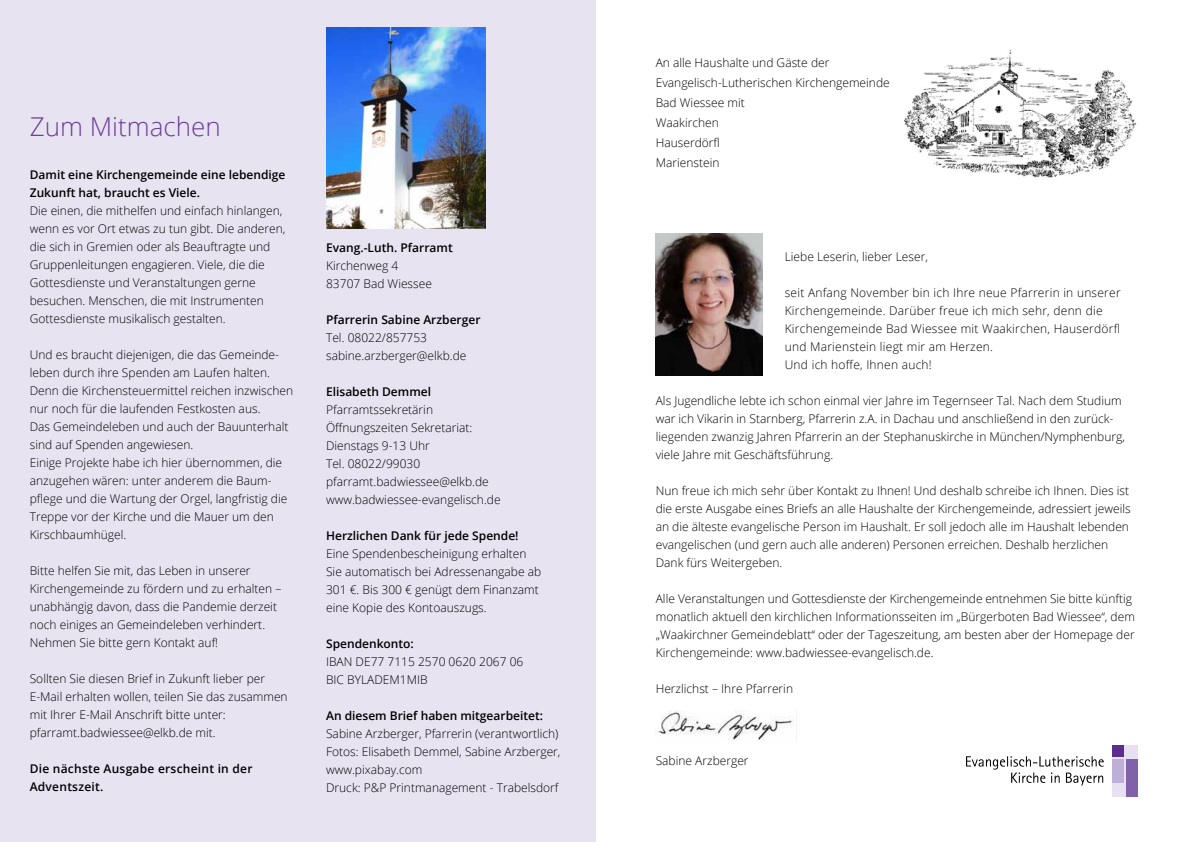
<style>
.page{position:relative;width:1191px;height:842px;background:#fff}
.page>*{position:absolute;margin:0;border:0;box-sizing:border-box;transform-origin:0 0}
.t1{font:300 26px "Open Sans";color:#6c3f98}
.t2{font:300 12px/18px "Open Sans";color:#000}
.t3{font:300 12px/18px "Open Sans";letter-spacing:.02em;color:#000}
.t4{font:600 12px/18px "Open Sans";color:#000}
.t5{font:600 12px/18px "Open Sans";letter-spacing:.02em;color:#000}
</style>
<div class="page">
<div style="left:0;top:0;width:595px;height:842px;background:#e8e3f1"></div>
<img style="left:326px;top:27px;width:159px;height:201px">
<img style="left:904px;top:49px;width:232px;height:129px">
<img style="left:656px;top:234px;width:106px;height:142px">
<img style="left:658px;top:710px;width:136px;height:30px">
<div style="left:1112px;top:745px;width:25px;height:52px;background:#e6e0f0"></div>
<div style="left:1126px;top:759px;width:11px;height:38px;background:#8162aa"></div>
<div style="left:1112px;top:759px;width:12px;height:24px;background:#beafd6"></div>
<div style="left:1112px;top:745px;width:12px;height:12px;background:#5c2d91"></div>
<svg style="left:966px;top:756px;width:137px;height:30px"></svg>
<h1 class="t1" style="left:30px;top:109px;width:193px">Zum Mitmachen</h1>
<p class="t4" style="left:30px;top:166px;width:257px">Damit eine Kirchengemeinde eine lebendige<br>Zukunft hat, braucht es Viele.</p>
<p class="t2" style="left:30px;top:202px;width:257px">Die einen, die mithelfen und einfach hinlangen, wenn es vor Ort etwas zu tun gibt. Die anderen, die sich in Gremien oder als Beauftragte und Gruppenleitungen engagieren. Viele, die die Gottesdienste und Veranstaltungen gerne besuchen. Menschen, die mit Instrumenten Gottesdienste musikalisch gestalten.</p>
<p class="t2" style="left:30px;top:346px;width:265px">Und es braucht diejenigen, die das Gemeinde&shy;leben durch ihre Spenden am Laufen halten.<br>Denn die Kirchensteuermittel reichen inzwischen nur noch für die laufenden Festkosten aus.<br>Das Gemeindeleben und auch der Bauunterhalt sind auf Spenden angewiesen.<br>Einige Projekte habe ich hier übernommen, die anzugehen wären: unter anderem die Baum&shy;pflege und die Wartung der Orgel, langfristig die Treppe vor der Kirche und die Mauer um den Kirschbaumhügel.</p>
<p class="t2" style="left:30px;top:562px;width:253px">Bitte helfen Sie mit, das Leben in unserer Kirchengemeinde zu fördern und zu erhalten – unabhängig davon, dass die Pandemie derzeit noch einiges an Gemeindeleben verhindert.<br>Nehmen Sie bitte gern Kontakt auf!</p>
<p class="t2" style="left:30px;top:670px;width:259px">Sollten Sie diesen Brief in Zukunft lieber per E-Mail erhalten wollen, teilen Sie das zusammen mit Ihrer E-Mail Anschrift bitte unter: pfarramt.badwiessee@elkb.de mit.</p>
<p class="t5" style="left:30px;top:760px;width:224px">Die nächste Ausgabe erscheint in der<br>Adventszeit.</p>
<p class="t4" style="left:326px;top:238px;width:128px">Evang.-Luth. Pfarramt</p>
<p class="t2" style="left:326px;top:256px;width:107px">Kirchenweg 4<br>83707 Bad Wiessee</p>
<p class="t4" style="left:326px;top:310px;width:156px">Pfarrerin Sabine Arzberger</p>
<p class="t2" style="left:326px;top:328px;width:142px">Tel. 08022/857753 sabine.arzberger@elkb.de</p>
<p class="t4" style="left:326px;top:382px;width:106px">Elisabeth Demmel</p>
<p class="t2" style="left:326px;top:400px;width:176px">Pfarramtssekretärin<br>Öffnungszeiten Sekretariat:<br>Dienstags 9-13 Uhr<br>Tel. 08022/99030 pfarramt.badwiessee@elkb.de www.badwiessee-evangelisch.de</p>
<p class="t4" style="left:326px;top:526px;width:194px">Herzlichen Dank für jede Spende!</p>
<p class="t2" style="left:326px;top:544px;width:217px">Eine Spendenbescheinigung erhalten Sie automatisch bei Adressenangabe ab 301 €. Bis 300 € genügt dem Finanzamt eine Kopie des Kontoauszugs.</p>
<p class="t4" style="left:326px;top:634px;width:89px">Spendenkonto:</p>
<p class="t2" style="left:326px;top:652px;width:199px">IBAN DE77 7115 2570 0620 2067 06<br>BIC BYLADEM1MIB</p>
<p class="t4" style="left:326px;top:706px;width:218px">An diesem Brief haben mitgearbeitet:</p>
<p class="t2" style="left:326px;top:724px;width:236px">Sabine Arzberger, Pfarrerin (verantwortlich)<br>Fotos: Elisabeth Demmel, Sabine Arzberger, www.pixabay.com<br>Druck: P&amp;P Printmanagement - Trabelsdorf</p>
<p class="t2" style="left:656px;top:53px;width:235px;line-height:20px">An alle Haushalte und Gäste der<br>Evangelisch-Lutherischen Kirchengemeinde<br>Bad Wiessee mit<br>Waakirchen<br>Hauserdörfl<br>Marienstein</p>
<p class="t2" style="left:784px;top:247px;width:145px">Liebe Leserin, lieber Leser,</p>
<p class="t3" style="left:784px;top:283px;width:337px">seit Anfang November bin ich Ihre neue Pfarrerin in unserer Kirchengemeinde. Darüber freue ich mich sehr, denn die Kirchengemeinde Bad Wiessee mit Waakirchen, Hauserdörfl und Marienstein liegt mir am Herzen.<br>Und ich hoffe, Ihnen auch!</p>
<p class="t2" style="left:656px;top:391px;width:471px">Als Jugendliche lebte ich schon einmal vier Jahre im Tegernseer Tal. Nach dem Studium war ich Vikarin in Starnberg, Pfarrerin z.A. in Dachau und anschließend in den zurück&shy;liegenden zwanzig Jahren Pfarrerin an der Stephanuskirche in München/Nymphenburg, viele Jahre mit Geschäftsführung.</p>
<p class="t2" style="left:656px;top:481px;width:476px">Nun freue ich mich sehr über Kontakt zu Ihnen! Und deshalb schreibe ich Ihnen. Dies ist die erste Ausgabe eines Briefs an alle Haushalte der Kirchengemeinde, adressiert jeweils an die älteste evangelische Person im Haushalt. Er soll jedoch alle im Haushalt lebenden evangelischen (und gern auch alle anderen) Personen erreichen. Deshalb herzlichen Dank fürs Weitergeben.</p>
<p class="t2" style="left:656px;top:589px;width:481px">Alle Veranstaltungen und Gottesdienste der Kirchengemeinde entnehmen Sie bitte künftig monatlich aktuell den kirchlichen Informationsseiten im „Bürgerboten Bad Wiessee“, dem „Waakirchner Gemeindeblatt“ oder der Tageszeitung, am besten aber der Homepage der Kirchengemeinde: www.badwiessee-evangelisch.de.</p>
<p class="t2" style="left:656px;top:679px;width:139px">Herzlichst – Ihre Pfarrerin</p>
<p class="t2" style="left:656px;top:751px;width:94px">Sabine Arzberger</p>
</div>
